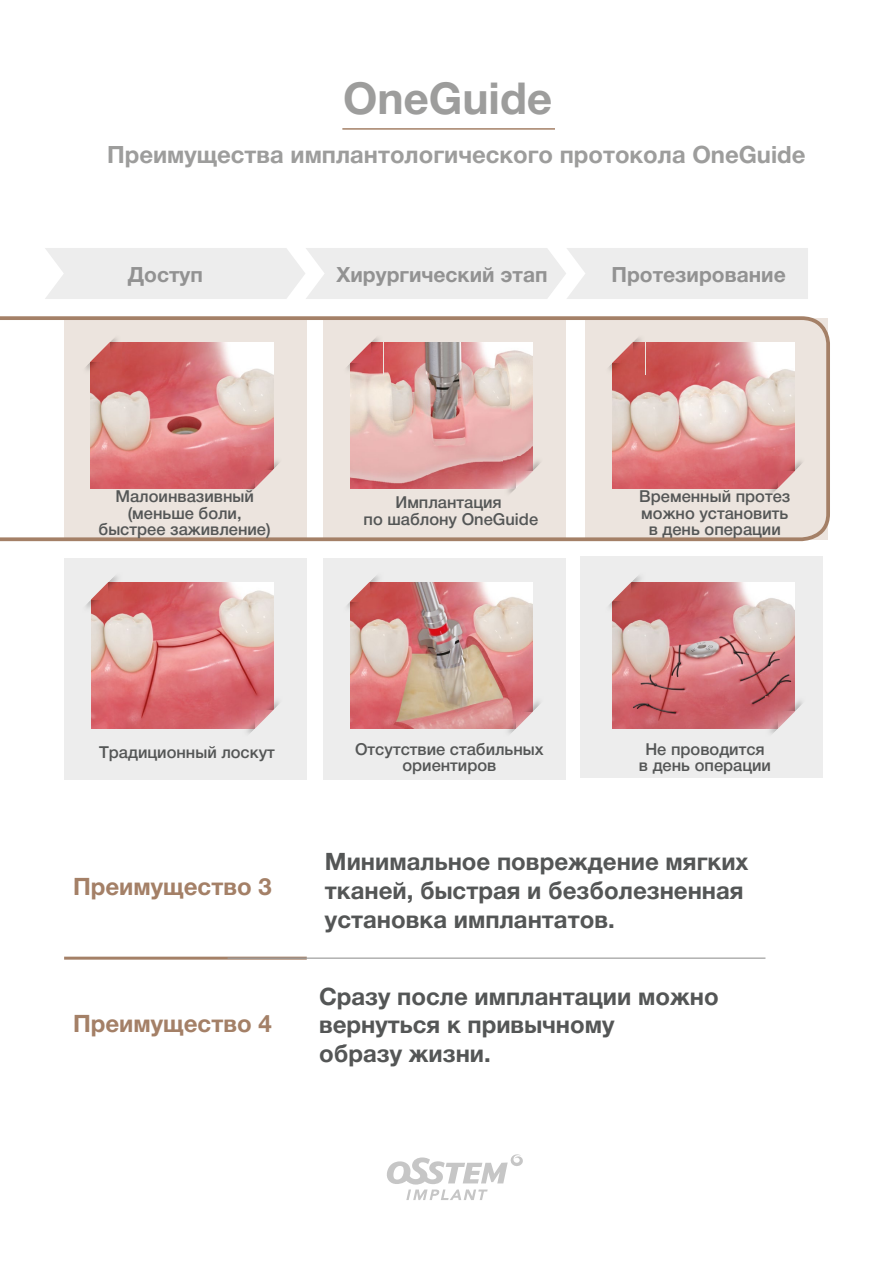
<style>
.page{position:relative;width:893px;height:1263px;background:#fff}
.page>*{position:absolute;margin:0;border:0;box-sizing:border-box;transform-origin:0 0}
.t1{font:700 44.1px "Helvetica Neue Cyr";color:#9d9d9c}
.t2{font:700 24px/28.8px "Helvetica Neue Cyr";color:#545656}
.t3{font:700 24px "Helvetica Neue Cyr";color:#a48067}
.t4{font:700 23.85px "Helvetica Neue Cyr";color:#9d9d9c}
.t5{font:700 21px "Helvetica Neue Cyr";color:#929292}
.t6{font:500 16.5px/16.5px "Helvetica Neue Cyr";color:#545656;text-align:center}
</style>
<div class="page">
<svg style="left:0;top:316px;width:830px;height:225px"></svg>
<svg style="left:387px;top:1154px;width:136px;height:46px"></svg>
<div style="left:45px;top:248px;width:763px;height:51px;background:#ededed"></div>
<div style="left:64px;top:558px;width:243px;height:221px;background:#ededed"></div>
<div style="left:324px;top:558px;width:242px;height:221px;background:#ededed"></div>
<div style="left:580px;top:556px;width:243px;height:222px;background:#ededed"></div>
<img style="left:91px;top:342px;width:182px;height:146px">
<img style="left:91px;top:582px;width:182px;height:146px">
<hr style="left:64px;top:957px;width:243px;height:3px;background:#a48067">
<hr style="left:228px;top:957px;width:537px;height:2px;background:#9d9d9c">
<img style="left:350px;top:342px;width:182px;height:146px">
<img style="left:351px;top:582px;width:182px;height:146px">
<img style="left:612px;top:342px;width:183px;height:146px">
<img style="left:613px;top:582px;width:182px;height:146px">
<hr style="left:342px;top:128px;width:213px;height:2px;background:#a48067">
<svg style="left:86px;top:576px;width:37px;height:38px"></svg>
<svg style="left:347px;top:576px;width:37px;height:38px"></svg>
<svg style="left:609px;top:576px;width:37px;height:38px"></svg>
<svg style="left:242px;top:694px;width:37px;height:40px"></svg>
<svg style="left:503px;top:694px;width:37px;height:40px"></svg>
<svg style="left:765px;top:694px;width:37px;height:40px"></svg>
<svg style="left:76px;top:329px;width:47px;height:47px;background:#dba6a1"></svg>
<svg style="left:337px;top:329px;width:47px;height:47px;background:#dfacaa"></svg>
<svg style="left:599px;top:329px;width:47px;height:47px;background:#dca7a2"></svg>
<svg style="left:242px;top:454px;width:46px;height:47px;background:#dfabaa"></svg>
<svg style="left:503px;top:454px;width:46px;height:47px;background:#e1bebc"></svg>
<svg style="left:765px;top:454px;width:46px;height:47px;background:#dfabab"></svg>
<h1 class="t1" style="left:343px;top:75px;width:211px">OneGuide</h1>
<h3 class="t4" style="left:107px;top:141px;width:700px">Преимущества имплантологического протокола OneGuide</h3>
<p class="t5" style="left:128px;top:263px;width:77px">Доступ</p>
<p class="t5" style="left:336px;top:263px;width:213px">Хирургический этап</p>
<p class="t5" style="left:611px;top:263px;width:176px">Протезирование</p>
<p class="t6" style="left:99px;top:488px;width:174px">Малоинвазивный (меньше боли, быстрее заживление)</p>
<p class="t6" style="left:364px;top:494px;width:176px">Имплантация<br>по шаблону OneGuide</p>
<p class="t6" style="left:639px;top:488px;width:153px">Временный протез можно установить в день операции</p>
<p class="t6" style="left:99px;top:744px;width:177px">Традиционный лоскут</p>
<p class="t6" style="left:355px;top:741px;width:190px">Отсутствие стабильных ориентиров</p>
<p class="t6" style="left:639px;top:741px;width:134px">Не проводится в день операции</p>
<h2 class="t3" style="left:73px;top:874px;width:200px">Преимущество 3</h2>
<h2 class="t3" style="left:73px;top:1010px;width:200px">Преимущество 4</h2>
<h2 class="t2" style="left:325px;top:847px;width:425px">Минимальное повреждение мягких тканей, быстрая и безболезненная установка имплантатов.</h2>
<h2 class="t2" style="left:319px;top:982px;width:401px">Сразу после имплантации можно вернуться к привычному<br>образу жизни.</h2>
</div>
